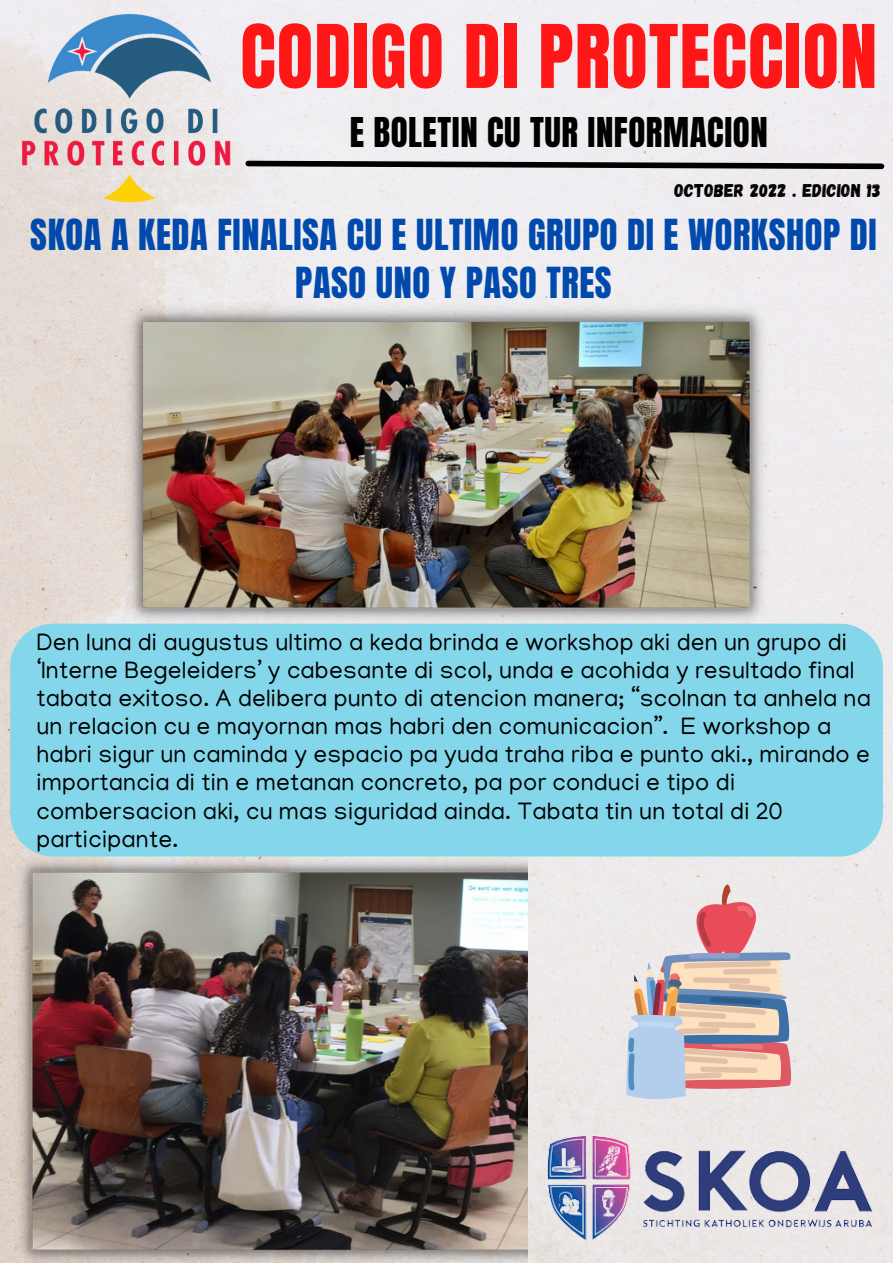
<style>
.page{position:relative;width:893px;height:1264px;background:#fff}
.page>*{position:absolute;margin:0;border:0;box-sizing:border-box;transform-origin:0 0}
.t1{font:74.55px "Anton";letter-spacing:.015em;color:#ff1616}
.t2{font:36.3px/48.3px "Anton";letter-spacing:.015em;color:#004aad;text-align:center}
.t3{font:34.95px "Anton";letter-spacing:.015em;color:#000}
.t4{font:24.3px/28px "Manjari";letter-spacing:.01em;color:#000}
.t5{font:18.45px "Gagalin";letter-spacing:.015em;color:#000}
</style>
<div class="page">
<img style="left:0;top:0;width:892px;height:1262px">
<div style="left:10px;top:623px;width:872px;height:233px;background:#84d7eb;border-radius:43px"></div>
<img style="left:12px;top:4px;width:227px;height:207px">
<svg style="left:242px;top:158px;width:645px;height:14px;background:#8f8e90"></svg>
<img style="left:10px;top:850px;width:517px;height:412px">
<img style="left:546px;top:1120px;width:326px;height:135px">
<img style="left:120px;top:300px;width:651px;height:324px">
<svg style="left:625px;top:881px;width:168px;height:222px;background:#d3bfc1"></svg>
<h1 class="t1" style="left:240px;top:3px;width:638px">CODIGO DI PROTECCION</h1>
<h3 class="t3" style="left:349px;top:107px;width:419px">E BOLETIN CU TUR INFORMACION</h3>
<p class="t5" style="left:674px;top:178px;width:208px">OCTOBER 2022 . EDICION 13</p>
<h2 class="t2" style="left:30px;top:211px;width:847px">SKOA A KEDA FINALISA CU E ULTIMO GRUPO DI E WORKSHOP DI<br>PASO UNO Y PASO TRES</h2>
<p class="t4" style="left:36px;top:631px;width:835px">Den luna di augustus ultimo a keda brinda e workshop aki den un grupo di ‘Interne Begeleiders’ y cabesante di scol, unda e acohida y resultado final tabata exitoso. A delibera punto di atencion manera; “scolnan ta anhela na un relacion cu e mayornan mas habri den comunicacion”. E workshop a habri sigur un caminda y espacio pa yuda traha riba e punto aki., mirando e importancia di tin e metanan concreto, pa por conduci e tipo di combersacion aki, cu mas siguridad ainda. Tabata tin un total di 20 participante.</p>
</div>
